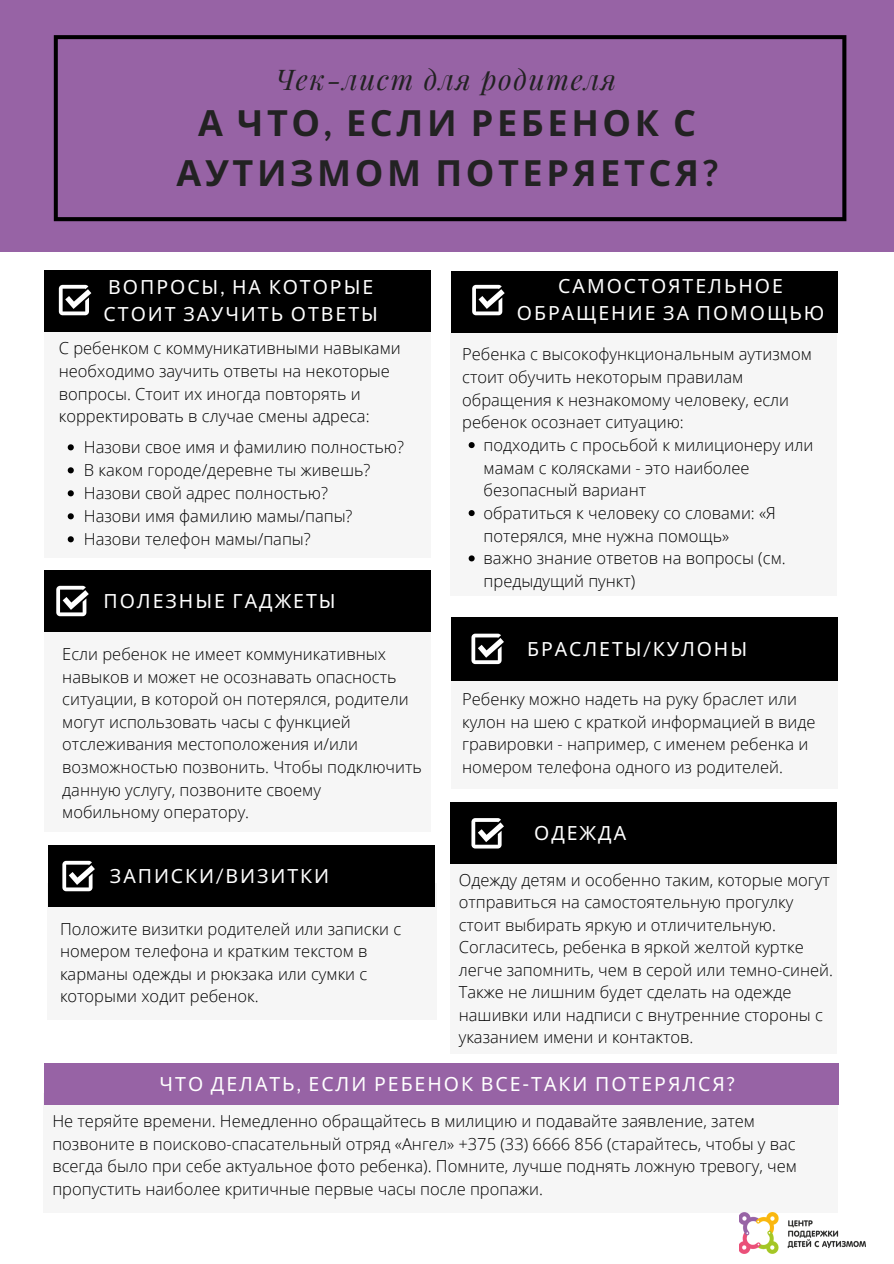
<style>
.page{position:relative;width:894px;height:1264px;background:#fff}
.page>*{position:absolute;margin:0;border:0;box-sizing:border-box;transform-origin:0 0}
.t1{font:700 36px/49.5px "Noto Sans";letter-spacing:.1em;color:#222;text-align:center}
.t2{font:italic 27.9px "Playfair Display";letter-spacing:.06em;color:#222}
.t3{font:19.5px/27px "Noto Sans";letter-spacing:.1em;color:#fff;text-align:center}
.t4{font:300 16.5px/22.5px "Open Sans";color:#000}
.s1{font-family:"Lato"}
</style>
<div class="page">
<div style="left:0;top:0;width:893px;height:252px;background:#9763a5"></div>
<svg style="left:54px;top:35px;width:792px;height:186px"></svg>
<div style="left:44px;top:285px;width:386px;height:272px;background:#f6f6f6"></div>
<div style="left:450px;top:333px;width:386px;height:262px;background:#f6f6f6"></div>
<div style="left:44px;top:270px;width:386px;height:62px;background:#000"></div>
<div style="left:451px;top:271px;width:386px;height:62px;background:#000"></div>
<div style="left:43px;top:1093px;width:794px;height:119px;background:#f6f6f6"></div>
<div style="left:44px;top:1063px;width:794px;height:41px;background:#9763a5"></div>
<div style="left:44px;top:632px;width:386px;height:199px;background:#f6f6f6"></div>
<div style="left:451px;top:675px;width:386px;height:113px;background:#f6f6f6"></div>
<div style="left:44px;top:570px;width:386px;height:62px;background:#000"></div>
<div style="left:451px;top:617px;width:386px;height:63px;background:#000"></div>
<div style="left:450px;top:802px;width:386px;height:62px;background:#000"></div>
<div style="left:450px;top:860px;width:386px;height:194px;background:#f6f6f6"></div>
<div style="left:48px;top:845px;width:386px;height:61px;background:#000"></div>
<svg style="left:48px;top:883px;width:387px;height:24px"></svg>
<svg style="left:59px;top:285px;width:32px;height:30px"></svg>
<svg style="left:472px;top:285px;width:32px;height:30px"></svg>
<svg style="left:56px;top:586px;width:33px;height:30px"></svg>
<svg style="left:471px;top:633px;width:33px;height:31px"></svg>
<svg style="left:471px;top:818px;width:33px;height:30px"></svg>
<svg style="left:62px;top:860px;width:33px;height:31px"></svg>
<img style="left:739px;top:1212px;width:126px;height:41px">
<svg style="left:468px;top:442px;width:6px;height:6px"></svg>
<svg style="left:468px;top:510px;width:6px;height:6px"></svg>
<svg style="left:468px;top:555px;width:6px;height:6px"></svg>
<svg style="left:68px;top:444px;width:6px;height:6px"></svg>
<svg style="left:68px;top:467px;width:6px;height:6px"></svg>
<svg style="left:68px;top:490px;width:6px;height:6px"></svg>
<svg style="left:68px;top:513px;width:6px;height:6px"></svg>
<svg style="left:68px;top:536px;width:6px;height:6px"></svg>
<h2 class="t2" style="left:275px;top:60px;width:342px">Чек-лист для родителя</h2>
<h1 class="t1" style="left:176px;top:98px;width:542px">А ЧТО<span class="s1">,</span> ЕСЛИ РЕБЕНОК С<br>АУТИЗМОМ ПОТЕРЯЕТСЯ<span class="s1">?</span></h1>
<p class="t3" style="left:104px;top:273px;width:276px;text-align:left">ВОПРОСЫ<span class="s1">,</span> НА КОТОРЫЕ<br>СТОИТ ЗАУЧИТЬ ОТВЕТЫ</p>
<p class="t4" style="left:59px;top:337px;width:343px">С ребенком с коммуникативными навыками необходимо заучить ответы на некоторые вопросы. Стоит их иногда повторять и корректировать в случае смены адреса:</p>
<p class="t4" style="left:84px;top:435px;width:321px;line-height:23px">Назови свое имя и фамилию полностью?<br>В каком городе/деревне ты живешь?<br>Назови свой адрес полностью?<br>Назови имя фамилию мамы/папы?<br>Назови телефон мамы/папы?</p>
<p class="t3" style="left:103px;top:587px;width:233px">ПОЛЕЗНЫЕ ГАДЖЕТЫ</p>
<p class="t4" style="left:62px;top:642px;width:361px">Если ребенок не имеет коммуникативных навыков и может не осознавать опасность ситуации, в которой он потерялся, родители могут использовать часы с функцией отслеживания местоположения и/или возможностью позвонить. Чтобы подключить данную услугу, позвоните своему мобильному оператору.</p>
<p class="t3" style="left:110px;top:861px;width:221px">ЗАПИСКИ<span class="s1">/</span>ВИЗИТКИ</p>
<p class="t4" style="left:60px;top:917px;width:343px">Положите визитки родителей или записки с номером телефона и кратким текстом в карманы одежды и рюкзака или сумки с которыми ходит ребенок.</p>
<p class="t3" style="left:516px;top:272px;width:309px">САМОСТОЯТЕЛЬНОЕ<br>ОБРАЩЕНИЕ ЗА ПОМОЩЬЮ</p>
<p class="t4" style="left:462px;top:342px;width:351px">Ребенка с высокофункциональным аутизмом стоит обучить некоторым правилам обращения к незнакомому человеку, если ребенок осознает ситуацию:</p>
<p class="t4" style="left:483px;top:433px;width:331px">подходить с просьбой к милиционеру или мамам с колясками - это наиболее безопасный вариант<br>обратиться к человеку со словами: «Я потерялся, мне нужна помощь»<br>важно знание ответов на вопросы (см. предыдущий пункт)</p>
<p class="t3" style="left:527px;top:634px;width:221px">БРАСЛЕТЫ<span class="s1">/</span>КУЛОНЫ</p>
<p class="t4" style="left:462px;top:687px;width:355px">Ребенку можно надеть на руку браслет или кулон на шею с краткой информацией в виде гравировки - например, с именем ребенка и номером телефона одного из родителей.</p>
<p class="t3" style="left:534px;top:819px;width:93px">ОДЕЖДА</p>
<p class="t4" style="left:458px;top:868px;width:376px">Одежду детям и особенно таким, которые могут отправиться на самостоятельную прогулку стоит выбирать яркую и отличительную.<br>Согласитесь, ребенка в яркой желтой куртке легче запомнить, чем в серой или темно-синей.<br>Также не лишним будет сделать на одежде нашивки или надписи с внутренние стороны с указанием имени и контактов.</p>
<p class="t3" style="left:160px;top:1069px;width:576px">ЧТО ДЕЛАТЬ<span class="s1">,</span> ЕСЛИ РЕБЕНОК ВСЕ<span class="s1">-</span>ТАКИ ПОТЕРЯЛСЯ<span class="s1">?</span></p>
<p class="t4" style="left:52px;top:1109px;width:746px">Не теряйте времени. Немедленно обращайтесь в милицию и подавайте заявление, затем позвоните в поисково-спасательный отряд «Ангел» +375 (33) 6666 856 (старайтесь, чтобы у вас всегда было при себе актуальное фото ребенка). Помните, лучше поднять ложную тревогу, чем пропустить наиболее критичные первые часы после пропажи.</p>
</div>
